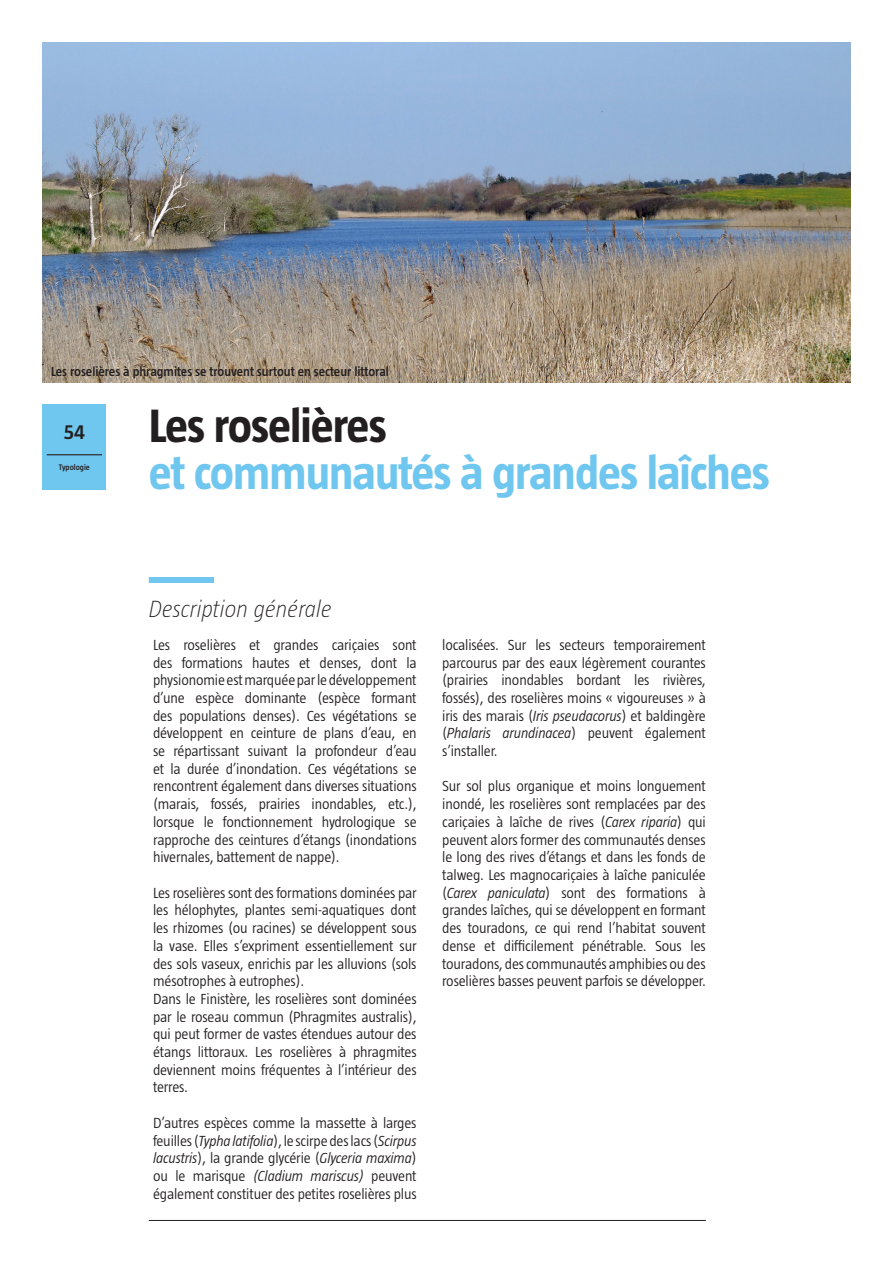
<style>
.page{position:relative;width:893px;height:1263px;background:#fff}
.page>*{position:absolute;margin:0;border:0;box-sizing:border-box;transform-origin:0 0}
.t1{font:700 48px "Taz";letter-spacing:-.02em;color:#6fc6ef}
.t2{font:700 48px "Taz";letter-spacing:-.02em;color:#231f20}
.volets___titre_blanc{font:italic 200 24px "Taz";color:#231f20}
.t3{font:600 21px "Taz";color:#231f20}
.t4{font:300 15px/17.7px "Taz";letter-spacing:-.01em;color:#231f20;text-align:justify}
.t5{font:600 13.5px "Taz";color:#231f20}
.t6{font:600 8.25px "Taz";color:#231f20}
.s1{font-style:italic}
</style>
<div class="page">
<hr style="left:149px;top:1220px;width:557px;height:1px;background:#231f20">
<img style="left:43px;top:43px;width:807px;height:340px">
<div style="left:149px;top:577px;width:65px;height:6px;background:#6fc6ef"></div>
<div style="left:43px;top:404px;width:63px;height:85px;background:#6fc6ef"></div>
<hr style="left:47px;top:454px;width:55px;height:1px;background:#231f20">
<p class="t5" style="left:51px;top:364px;width:340px">Les roselières à phragmites se trouvent surtout en secteur littoral</p>
<p class="t3" style="left:64px;top:420px;width:23px">54</p>
<p class="t6" style="left:59px;top:463px;width:32px">Typologie</p>
<p class="t2" style="left:149px;top:399px;width:240px">Les roselières</p>
<p class="t1" style="left:149px;top:446px;width:623px">et communautés à grandes laîches</p>
<p class="volets___titre_blanc" style="left:149px;top:595px;width:185px">Description générale</p>
<p class="t4" style="left:153px;top:636px;width:265px">Les roselières et grandes cariçaies sont des formations hautes et denses, dont la physionomie est marquée par le développement d’une espèce dominante (espèce formant des populations denses). Ces végétations se développent en ceinture de plans d’eau, en se répartissant suivant la profondeur d’eau et la durée d’inondation. Ces végétations se rencontrent également dans diverses situations (marais, fossés, prairies inondables, etc.), lorsque le fonctionnement hydrologique se rapproche des ceintures d’étangs (inondations hivernales, battement de nappe).</p>
<p class="t4" style="left:153px;top:883px;width:265px">Les roselières sont des formations dominées par les hélophytes, plantes semi-aquatiques dont les rhizomes (ou racines) se développent sous la vase. Elles s’expriment essentiellement sur des sols vaseux, enrichis par les alluvions (sols mésotrophes à eutrophes).</p>
<p class="t4" style="left:153px;top:990px;width:265px">Dans le Finistère, les roselières sont dominées par le roseau commun (Phragmites australis), qui peut former de vastes étendues autour des étangs littoraux. Les roselières à phragmites deviennent moins fréquentes à l’intérieur des terres.</p>
<p class="t4" style="left:153px;top:1114px;width:265px">D’autres espèces comme la massette à larges feuilles (<span class="s1">Typha latifolia</span>), le scirpe des lacs (<span class="s1">Scirpus lacustris</span>), la grande glycérie (<span class="s1">Glyceria maxima</span>) ou le marisque <span class="s1">(Cladium mariscus)</span> peuvent également constituer des petites roselières plus</p>
<p class="t4" style="left:442px;top:636px;width:265px">localisées. Sur les secteurs temporairement parcourus par des eaux légèrement courantes (prairies inondables bordant les rivières, fossés), des roselières moins « vigoureuses » à iris des marais (<span class="s1">Iris pseudacorus</span>) et baldingère (<span class="s1">Phalaris arundinacea</span>) peuvent également s’installer.</p>
<p class="t4" style="left:442px;top:777px;width:265px">Sur sol plus organique et moins longuement inondé, les roselières sont remplacées par des cariçaies à laîche de rives (<span class="s1">Carex riparia</span>) qui peuvent alors former des communautés denses le long des rives d’étangs et dans les fonds de talweg. Les magnocariçaies à laîche paniculée (<span class="s1">Carex paniculata</span>) sont des formations à grandes laîches, qui se développent en formant des touradons, ce qui rend l’habitat souvent dense et difficilement pénétrable. Sous les touradons, des communautés amphibies ou des roselières basses peuvent parfois se développer.</p>
</div>
